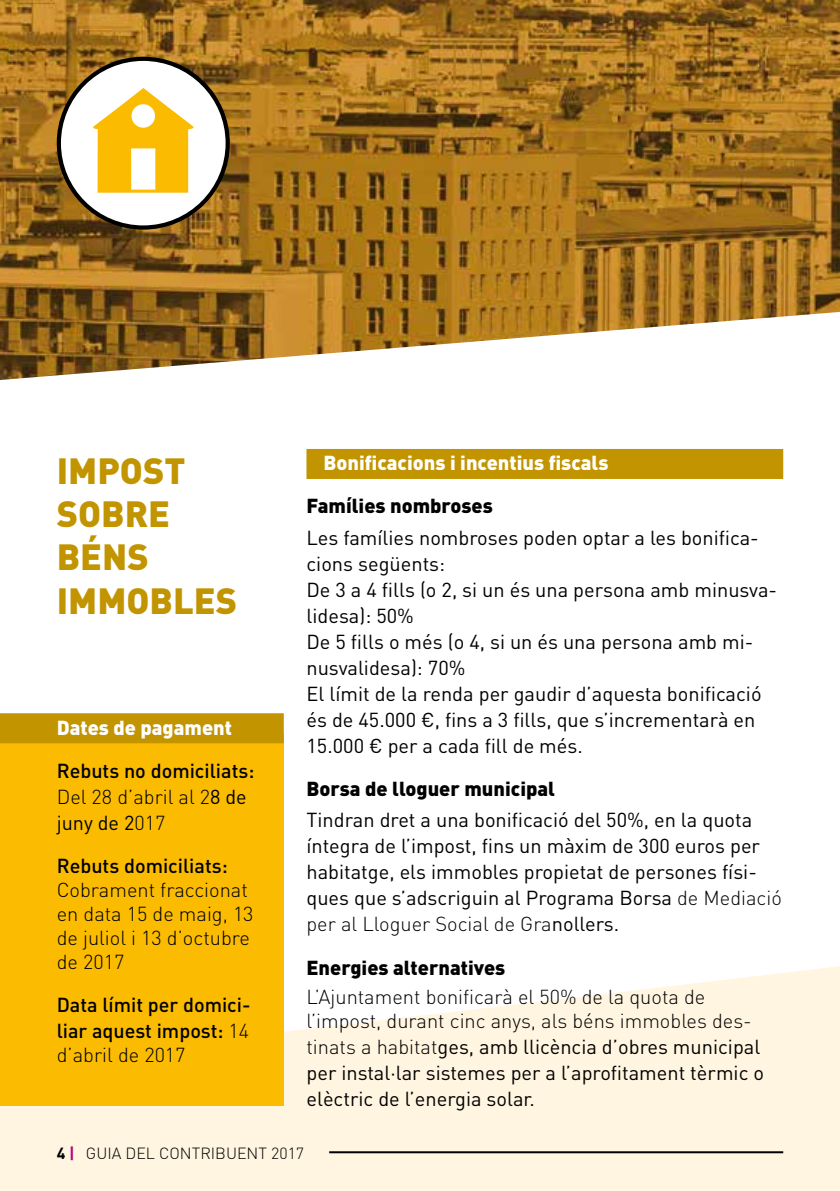
<style>
.page{position:relative;width:840px;height:1191px;background:#fff}
.page>*{position:absolute;margin:0;border:0;box-sizing:border-box;transform-origin:0 0}
.t1{font:900 36px/43.2px "DIN";color:#c19400}
.t2{font:20px/26px "DIN";color:#000}
.t3{font:300 20px/24px "DIN";color:#000}
.t4{font:500 20px/26px "DIN";color:#000}
.t5{font:900 20px "DIN";color:#000}
.t6{font:900 20px "DIN";color:#fff}
.t7{font:300 16px "DIN";color:#000}
.s1{font-weight:300}
.s2{font-weight:400}
.s3{font-weight:700}
.s4{font-weight:700;color:#b7007a}
</style>
<div class="page">
<img style="left:0;top:0;width:839px;height:380px">
<svg style="left:0;top:966px;width:839px;height:225px;background:#fef5e3"></svg>
<div style="left:306px;top:449px;width:476px;height:30px;background:#c19400"></div>
<div style="left:0;top:734px;width:283px;height:372px;background:#fabb00"></div>
<div style="left:0;top:713px;width:283px;height:30px;background:#c19400"></div>
<div style="left:59px;top:59px;width:168px;height:168px;background:#fff;border-radius:50%"></div>
<div style="left:57px;top:57px;width:173px;height:173px;border:4px solid #000;border-radius:50%"></div>
<svg style="left:93px;top:88px;width:100px;height:105px"></svg>
<hr style="left:329px;top:1151px;width:453px;height:2px;background:#000">
<h1 class="t1" style="left:57px;top:447px;width:182px">IMPOST<br>SOBRE<br>BÉNS<br>IMMOBLES</h1>
<p class="t6" style="left:323px;top:450px;width:286px">Bonificacions i incentius fiscals</p>
<p class="t5" style="left:306px;top:492px;width:188px">Famílies nombroses</p>
<p class="t2" style="left:306px;top:524px;width:472px">Les famílies nombroses poden optar a les bonifica&shy;cions següents:<br>De 3 a 4 fills (o 2, si un és una persona amb minusva&shy;lidesa): 50%<br>De 5 fills o més (o 4, si un és una persona amb mi&shy;nusvalidesa): 70%<br>El límit de la renda per gaudir d’aquesta bonificació és de 45.000 €, fins a 3 fills, que s’incrementarà en 15.000 € per a cada fill de més.</p>
<p class="t5" style="left:306px;top:775px;width:250px">Borsa de lloguer municipal</p>
<p class="t2" style="left:306px;top:807px;width:476px">Tindran dret a una bonificació del 50%, en la quota íntegra de l’impost, fins un màxim de 300 euros per habitatge, els immobles propietat de persones físi&shy;ques que s’adscriguin al Programa Borsa <span class="s1">de Mediació per al Lloguer Social de Gra</span>nollers.</p>
<p class="t5" style="left:306px;top:954px;width:200px">Energies alternatives</p>
<p class="t3" style="left:306px;top:984px;width:446px">L’Ajuntament bonificarà el 50% de la quota de l’impost, durant cinc anys, als béns immobles des-</p>
<p class="t2" style="left:306px;top:1033px;width:459px"><span class="s1">tinats a habitat</span>ges, amb llicència d’obres municipal per instal·lar sistemes per a l’aprofitament tèrmic o elèctric de l’energia solar.</p>
<p class="t6" style="left:57px;top:714px;width:177px">Dates de pagament</p>
<p class="t4" style="left:57px;top:757px;width:199px">Rebuts no domiciliats:<br><span class="s1">Del 28 d’abril al 2</span><span class="s2">8 de juny de 2</span><span class="s1">017</span></p>
<p class="t4" style="left:57px;top:852px;width:172px">Rebuts domiciliats:</p>
<p class="t3" style="left:57px;top:877px;width:198px">Cobrament fraccionat en data 15 de maig, 13 de juliol i 13 d’octubre de 2017</p>
<p class="t4" style="left:57px;top:991px;width:195px">Data límit per domici&shy;liar aquest impost: <span class="s1">14</span></p>
<p class="t3" style="left:57px;top:1042px;width:130px">d’abril de 2017</p>
<p class="t7" style="left:57px;top:1143px;width:249px"><span class="s3">4</span> <span class="s4">|</span> GUIA DEL CONTRIBUENT 2017</p>
</div>
